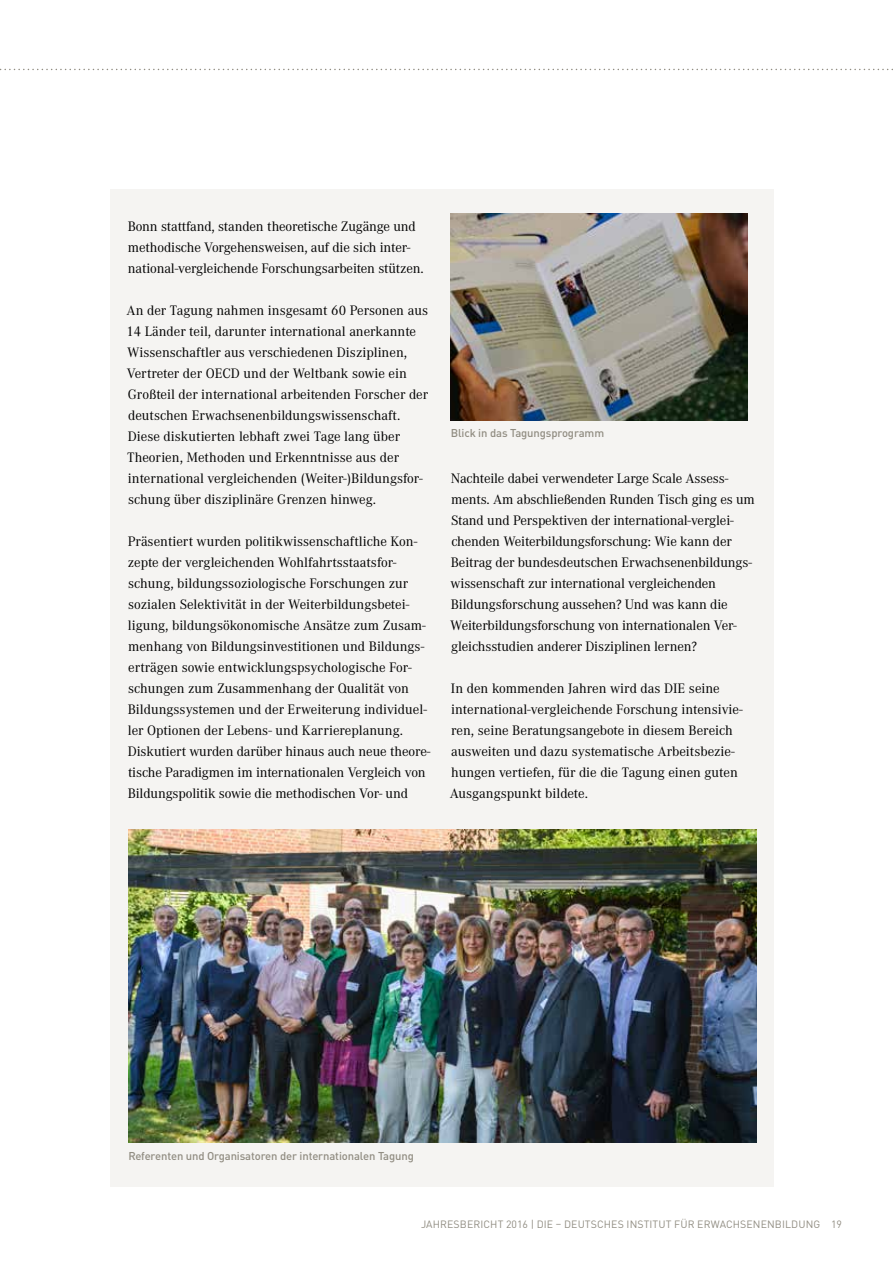
<style>
.page{position:relative;width:893px;height:1263px;background:#fff}
.page>*{position:absolute;margin:0;border:0;box-sizing:border-box;transform-origin:0 0}
.t1{font:14.25px/21px "Corporate A";color:#000}
.t2{font:500 11.25px "DIN Pro";letter-spacing:-.01em;color:#918d82}
.t3{font:10.5px "DIN Pro";letter-spacing:.01em;color:#918d82}
</style>
<div class="page">
<svg style="left:0;top:69px;width:893px;height:1px"></svg>
<div style="left:111px;top:189px;width:663px;height:997px;background:#f5f4f2"></div>
<img style="left:451px;top:213px;width:296px;height:207px">
<img style="left:128px;top:829px;width:629px;height:314px">
<p class="t1" style="left:128px;top:216px;width:297px">Bonn stattfand, standen theoretische Zugänge und methodische Vorgehensweisen, auf die sich inter&shy;national-vergleichende Forschungsarbeiten stützen.</p>
<p class="t1" style="left:126px;top:300px;width:303px">An der Tagung nahmen insgesamt 60 Personen aus 14 Länder teil, darunter international anerkannte Wissenschaftler aus verschiedenen Disziplinen, Vertreter der OECD und der Weltbank sowie ein Großteil der international arbeitenden Forscher der deutschen Erwachsenenbildungswissenschaft.<br>Diese diskutierten lebhaft zwei Tage lang über Theorien, Methoden und Erkenntnisse aus der international vergleichenden (Weiter-)Bildungsfor&shy;schung über disziplinäre Grenzen hinweg.</p>
<p class="t1" style="left:128px;top:531px;width:304px">Präsentiert wurden politikwissenschaftliche Kon&shy;zepte der vergleichenden Wohlfahrtsstaatsfor&shy;schung, bildungssoziologische Forschungen zur sozialen Selektivität in der Weiterbildungsbetei&shy;ligung, bildungsökonomische Ansätze zum Zusam&shy;menhang von Bildungsinvestitionen und Bildungs&shy;erträgen sowie entwicklungspsychologische For&shy;schungen zum Zusammenhang der Qualität von Bildungssystemen und der Erweiterung individuel&shy;ler Optionen der Lebens- und Karriereplanung.<br>Diskutiert wurden darüber hinaus auch neue theore&shy;tische Paradigmen im internationalen Vergleich von Bildungspolitik sowie die methodischen Vor- und</p>
<p class="t2" style="left:451px;top:424px;width:155px">Blick in das Tagungsprogramm</p>
<p class="t1" style="left:450px;top:468px;width:306px">Nachteile dabei verwendeter Large Scale Assess&shy;ments. Am abschließenden Runden Tisch ging es um Stand und Perspektiven der international-verglei&shy;chenden Weiterbildungsforschung: Wie kann der Beitrag der bundesdeutschen Erwachsenenbildungs&shy;wissenschaft zur international vergleichenden Bildungsforschung aussehen? Und was kann die Weiterbildungsforschung von internationalen Ver&shy;gleichsstudien anderer Disziplinen lernen?</p>
<p class="t1" style="left:450px;top:678px;width:295px">In den kommenden Jahren wird das DIE seine international-vergleichende Forschung intensivie&shy;ren, seine Beratungsangebote in diesem Bereich ausweiten und dazu systematische Arbeitsbezie&shy;hungen vertiefen, für die die Tagung einen guten Ausgangspunkt bildete.</p>
<p class="t2" style="left:128px;top:1147px;width:287px">Referenten und Organisatoren der internationalen Tagung</p>
<p class="t3" style="left:421px;top:1216px;width:422px">JAHRESBERICHT 2016 | DIE – DEUTSCHES INSTITUT FÜR ERWACHSENENBILDUNG 19</p>
</div>
